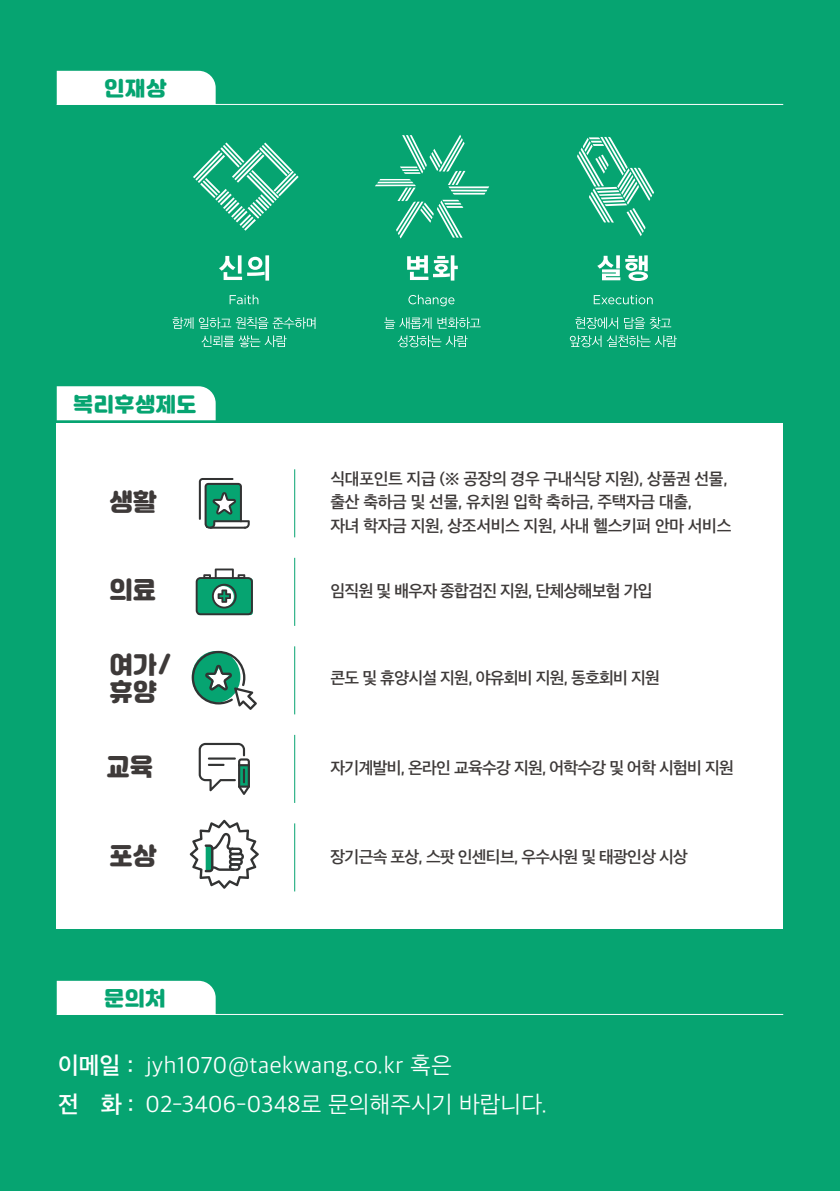
<style>
.page{position:relative;width:840px;height:1191px;background:#fff}
.page>*{position:absolute;margin:0;border:0;box-sizing:border-box;transform-origin:0 0}
.t1{font:300 24px/39.2px "Apple SD Gothic Neo";color:#fff}
.t2{font:24px/27.6px "ygotjalnanfont OTF";color:#3e3a39}
.t3{font:20px "ygotjalnanfont OTF";letter-spacing:.03em;color:#06a471}
.t4{font:600 17px "Apple SD Gothic Neo";letter-spacing:-.04em;color:#3e3a39}
.t5{font:600 17px/23px "Apple SD Gothic Neo";letter-spacing:-.02em;color:#3e3a39}
.s1{font-weight:600}
</style>
<div class="page">
<div style="left:0;top:0;width:839px;height:1191px;background:#06a471"></div>
<div style="left:57px;top:423px;width:725px;height:505px;background:#fff"></div>
<svg style="left:229px;top:295px;width:29px;height:9px"></svg>
<svg style="left:219px;top:255px;width:50px;height:25px"></svg>
<svg style="left:201px;top:335px;width:85px;height:12px"></svg>
<svg style="left:172px;top:317px;width:143px;height:12px"></svg>
<svg style="left:569px;top:335px;width:107px;height:12px"></svg>
<svg style="left:575px;top:317px;width:96px;height:12px"></svg>
<svg style="left:593px;top:295px;width:59px;height:9px"></svg>
<svg style="left:597px;top:255px;width:50px;height:26px"></svg>
<svg style="left:408px;top:295px;width:46px;height:11px"></svg>
<svg style="left:407px;top:255px;width:50px;height:25px"></svg>
<svg style="left:397px;top:335px;width:70px;height:12px"></svg>
<svg style="left:384px;top:317px;width:96px;height:12px"></svg>
<svg style="left:193px;top:142px;width:105px;height:89px"></svg>
<svg style="left:577px;top:137px;width:76px;height:99px"></svg>
<svg style="left:375px;top:135px;width:114px;height:103px"></svg>
<hr style="left:57px;top:1014px;width:725px;height:1px;background:#fff">
<hr style="left:57px;top:104px;width:725px;height:1px;background:#fff">
<svg style="left:199px;top:478px;width:50px;height:51px"></svg>
<svg style="left:195px;top:568px;width:58px;height:47px"></svg>
<svg style="left:192px;top:651px;width:65px;height:59px"></svg>
<svg style="left:198px;top:743px;width:52px;height:52px"></svg>
<svg style="left:190px;top:819px;width:69px;height:69px"></svg>
<hr style="left:294px;top:469px;width:1px;height:68px;background:#06a471">
<hr style="left:294px;top:558px;width:1px;height:68px;background:#06a471">
<hr style="left:294px;top:646px;width:1px;height:68px;background:#06a471">
<hr style="left:294px;top:735px;width:1px;height:68px;background:#06a471">
<hr style="left:294px;top:823px;width:1px;height:68px;background:#06a471">
<div style="left:57px;top:71px;width:158px;height:33px;background:#fff"></div>
<div style="left:57px;top:386px;width:158px;height:34px;background:#fff"></div>
<div style="left:57px;top:980px;width:158px;height:34px;background:#fff"></div>
<p class="t3" style="left:104px;top:75px;width:63px">인재상</p>
<p class="t3" style="left:73px;top:390px;width:125px">복리후생제도</p>
<h1 class="t2" style="left:109px;top:489px;width:48px">생활</h1>
<h1 class="t2" style="left:109px;top:578px;width:48px">의료</h1>
<h1 class="t2" style="left:109px;top:652px;width:63px">여가/ 휴양</h1>
<h1 class="t2" style="left:106px;top:755px;width:48px">교육</h1>
<h1 class="t2" style="left:109px;top:843px;width:48px">포상</h1>
<p class="t3" style="left:104px;top:984px;width:63px">문의처</p>
<p class="t5" style="left:330px;top:467px;width:402px">식대포인트 지급 (※ 공장의 경우 구내식당 지원), 상품권 선물, 출산 축하금 및 선물, 유치원 입학 축하금, 주택자금 대출,<br>자녀 학자금 지원, 상조서비스 지원, 사내 헬스키퍼 안마 서비스</p>
<p class="t4" style="left:330px;top:579px;width:323px">임직원 및 배우자 종합검진 지원, 단체상해보험 가입</p>
<p class="t4" style="left:330px;top:666px;width:330px">콘도 및 휴양시설 지원, 야유회비 지원, 동호회비 지원</p>
<p class="t4" style="left:330px;top:756px;width:404px">자기계발비, 온라인 교육수강 지원, 어학수강 및 어학 시험비 지원</p>
<p class="t4" style="left:330px;top:844px;width:358px">장기근속 포상, 스팟 인센티브, 우수사원 및 태광인상 시상</p>
<h1 class="t1" style="left:58px;top:1043px;width:490px"><span class="s1">이메일 :</span> jyh1070@taekwang.co.kr 혹은<br><span class="s1">전 화 :</span> 02-3406-0348로 문의해주시기 바랍니다.</h1>
</div>
